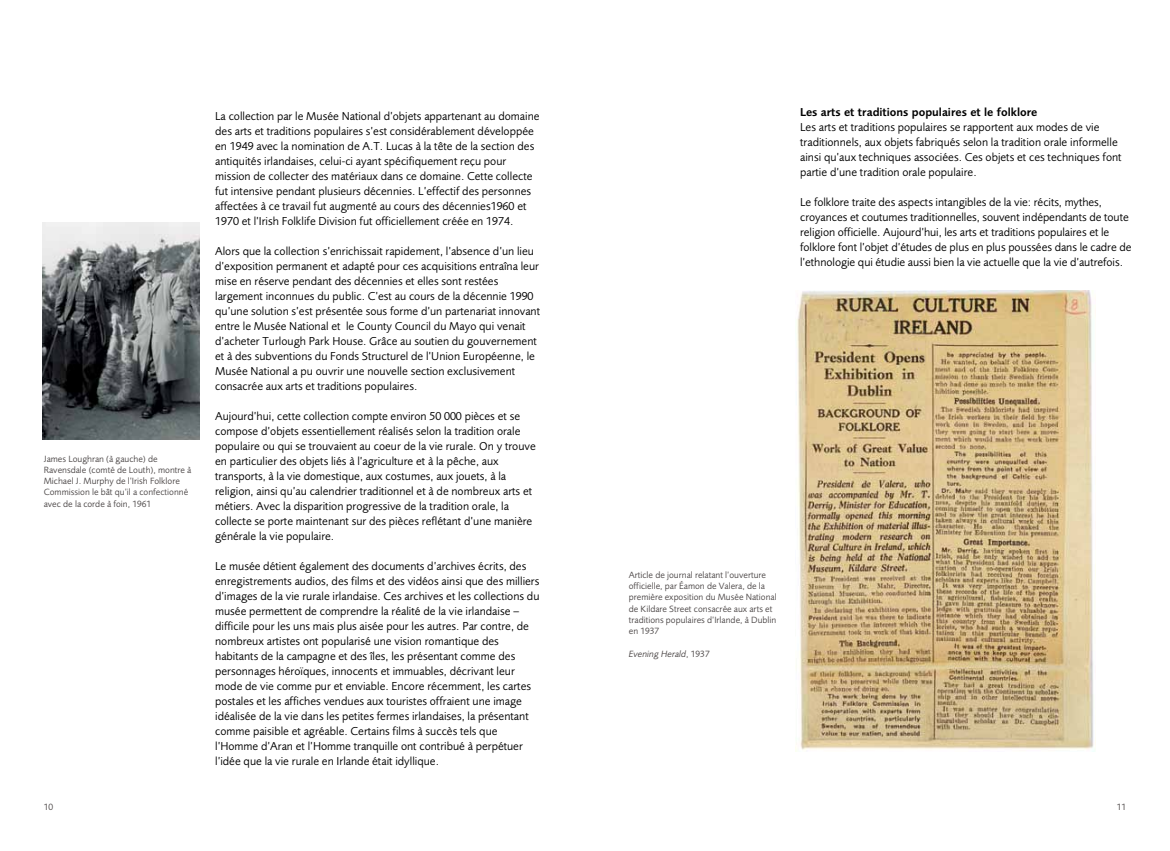
<style>
.page{position:relative;width:1170px;height:851px;background:#fff}
.page>*{position:absolute;margin:0;border:0;box-sizing:border-box;transform-origin:0 0}
.t1{font:11.88px/15px "Foundry Sans";color:#000}
.t2{font:600 11.88px "Foundry Sans";color:#000}
.t3{font:9.38px/11.2px "Foundry Sans";color:#4d4848}
.t4{font:italic 9.38px "Foundry Sans";color:#4d4848}
.s1{font-style:normal}
</style>
<div class="page">
<img style="left:43px;top:222px;width:157px;height:217px">
<img style="left:795px;top:291px;width:300px;height:460px">
<p class="t3" style="left:44px;top:453px;width:149px">James Loughran (à gauche) de Ravensdale (comté de Louth), montre à Michael J. Murphy de l’Irish Folklore Commission le bât qu’il a confectionné avec de la corde à foin, 1961</p>
<p class="t1" style="left:215px;top:109px;width:326px">La collection par le Musée National d’objets appartenant au domaine des arts et traditions populaires s’est considérablement développée en 1949 avec la nomination de A.T. Lucas à la tête de la section des antiquités irlandaises, celui-ci ayant spécifiquement reçu pour mission de collecter des matériaux dans ce domaine. Cette collecte fut intensive pendant plusieurs décennies. L’effectif des personnes affectées à ce travail fut augmenté au cours des décennies1960 et 1970 et l’Irish Folklife Division fut officiellement créée en 1974.</p>
<p class="t1" style="left:215px;top:244px;width:326px">Alors que la collection s’enrichissait rapidement, l’absence d’un lieu d’exposition permanent et adapté pour ces acquisitions entraîna leur mise en réserve pendant des décennies et elles sont restées largement inconnues du public. C’est au cours de la décennie 1990 qu’une solution s’est présentée sous forme d’un partenariat innovant entre le Musée National et le County Council du Mayo qui venait d’acheter Turlough Park House. Grâce au soutien du gouvernement et à des subventions du Fonds Structurel de l’Union Européenne, le Musée National a pu ouvrir une nouvelle section exclusivement consacrée aux arts et traditions populaires.</p>
<p class="t1" style="left:215px;top:409px;width:322px">Aujourd’hui, cette collection compte environ 50 000 pièces et se compose d’objets essentiellement réalisés selon la tradition orale populaire ou qui se trouvaient au coeur de la vie rurale. On y trouve en particulier des objets liés à l’agriculture et à la pêche, aux transports, à la vie domestique, aux costumes, aux jouets, à la religion, ainsi qu’au calendrier traditionnel et à de nombreux arts et métiers. Avec la disparition progressive de la tradition orale, la collecte se porte maintenant sur des pièces reflétant d’une manière générale la vie populaire.</p>
<p class="t1" style="left:215px;top:559px;width:326px">Le musée détient également des documents d’archives écrits, des enregistrements audios, des films et des vidéos ainsi que des milliers d’images de la vie rurale irlandaise. Ces archives et les collections du musée permettent de comprendre la réalité de la vie irlandaise – difficile pour les uns mais plus aisée pour les autres. Par contre, de nombreux artistes ont popularisé une vision romantique des habitants de la campagne et des îles, les présentant comme des personnages héroïques, innocents et immuables, décrivant leur mode de vie comme pur et enviable. Encore récemment, les cartes postales et les affiches vendues aux touristes offraient une image idéalisée de la vie dans les petites fermes irlandaises, la présentant comme paisible et agréable. Certains films à succès tels que l’Homme d’Aran et l’Homme tranquille ont contribué à perpétuer l’idée que la vie rurale en Irlande était idyllique.</p>
<p class="t2" style="left:800px;top:105px;width:239px">Les arts et traditions populaires et le folklore</p>
<p class="t1" style="left:800px;top:120px;width:323px">Les arts et traditions populaires se rapportent aux modes de vie traditionnels, aux objets fabriqués selon la tradition orale informelle ainsi qu’aux techniques associées. Ces objets et ces techniques font partie d’une tradition orale populaire.</p>
<p class="t1" style="left:800px;top:195px;width:333px">Le folklore traite des aspects intangibles de la vie: récits, mythes, croyances et coutumes traditionnelles, souvent indépendants de toute religion officielle. Aujourd’hui, les arts et traditions populaires et le folklore font l’objet d’études de plus en plus poussées dans le cadre de l’ethnologie qui étudie aussi bien la vie actuelle que la vie d’autrefois.</p>
<p class="t3" style="left:628px;top:569px;width:149px">Article de journal relatant l’ouverture officielle, par Éamon de Valera, de la première exposition du Musée National de Kildare Street consacrée aux arts et traditions populaires d’Irlande, à Dublin en 1937</p>
<p class="t4" style="left:628px;top:648px;width:82px">Evening Herald<span class="s1">, 1937</span></p>
<p class="t3" style="left:44px;top:801px;width:11px">10</p>
<p class="t3" style="left:1116px;top:801px;width:11px">11</p>
</div>
